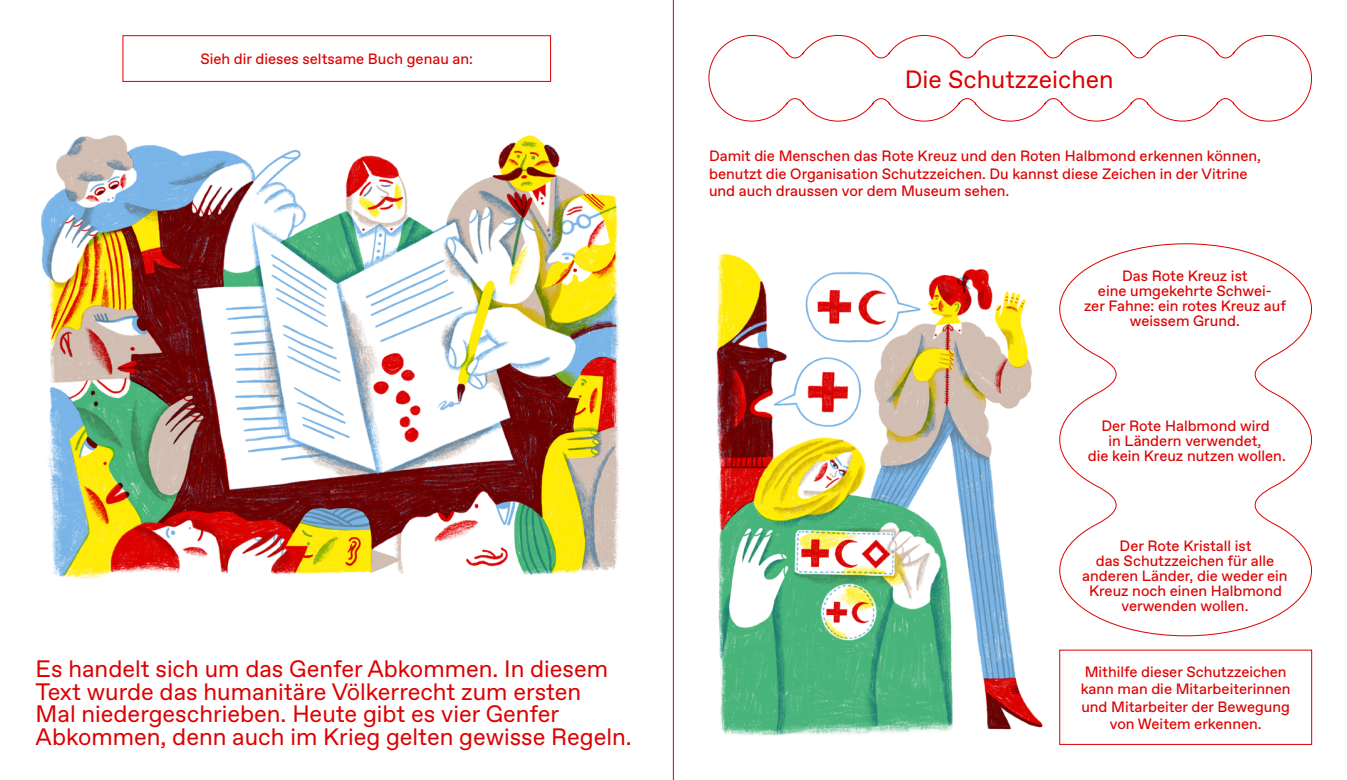
<style>
.page{position:relative;width:1347px;height:780px;background:#fff}
.page>*{position:absolute;margin:0;border:0;box-sizing:border-box;transform-origin:0 0}
.t1{font:25px "ABC Favorit";color:#dc0000}
.t2{font:23.75px/22.5px "ABC Favorit";color:#dc0000}
.t3{font:15px/15px "ABC Favorit";color:#dc0000;text-align:center}
</style>
<div class="page">
<hr style="left:673px;top:0;width:1px;height:780px;background:#dc0000">
<svg style="left:708px;top:35px;width:603px;height:86px"></svg>
<svg style="left:1059px;top:243px;width:252px;height:393px"></svg>
<img style="left:716px;top:253px;width:327px;height:483px">
<img style="left:41px;top:135px;width:579px;height:444px">
<p class="t3" style="left:200px;top:52px;width:274px">Sieh dir dieses seltsame Buch genau an:</p>
<h2 class="t2" style="left:36px;top:658px;width:597px">Es handelt sich um das Genfer Abkommen. In diesem Text wurde das humanitäre Völkerrecht zum ersten<br>Mal niedergeschrieben. Heute gibt es vier Genfer Abkommen, denn auch im Krieg gelten gewisse Regeln.</h2>
<h1 class="t1" style="left:904px;top:65px;width:210px">Die Schutzzeichen</h1>
<p class="t3" style="left:709px;top:148px;width:553px;line-height:17.5px;text-align:left">Damit die Menschen das Rote Kreuz und den Roten Halbmond erkennen können, benutzt die Organisation Schutzzeichen. Du kannst diese Zeichen in der Vitrine und auch draussen vor dem Museum sehen.</p>
<p class="t3" style="left:1084px;top:268px;width:203px">Das Rote Kreuz ist<br>eine umgekehrte Schwei-<br>zer Fahne: ein rotes Kreuz auf weissem Grund.</p>
<p class="t3" style="left:1087px;top:418px;width:199px">Der Rote Halbmond wird<br>in Ländern verwendet,<br>die kein Kreuz nutzen wollen.</p>
<p class="t3" style="left:1082px;top:538px;width:207px">Der Rote Kristall ist<br>das Schutzzeichen für alle anderen Länder, die weder ein<br>Kreuz noch einen Halbmond verwenden wollen.</p>
<p class="t3" style="left:1080px;top:663px;width:211px;line-height:17.5px">Mithilfe dieser Schutzzeichen kann man die Mitarbeiterinnen und Mitarbeiter der Bewegung von Weitem erkennen.</p>
</div>
